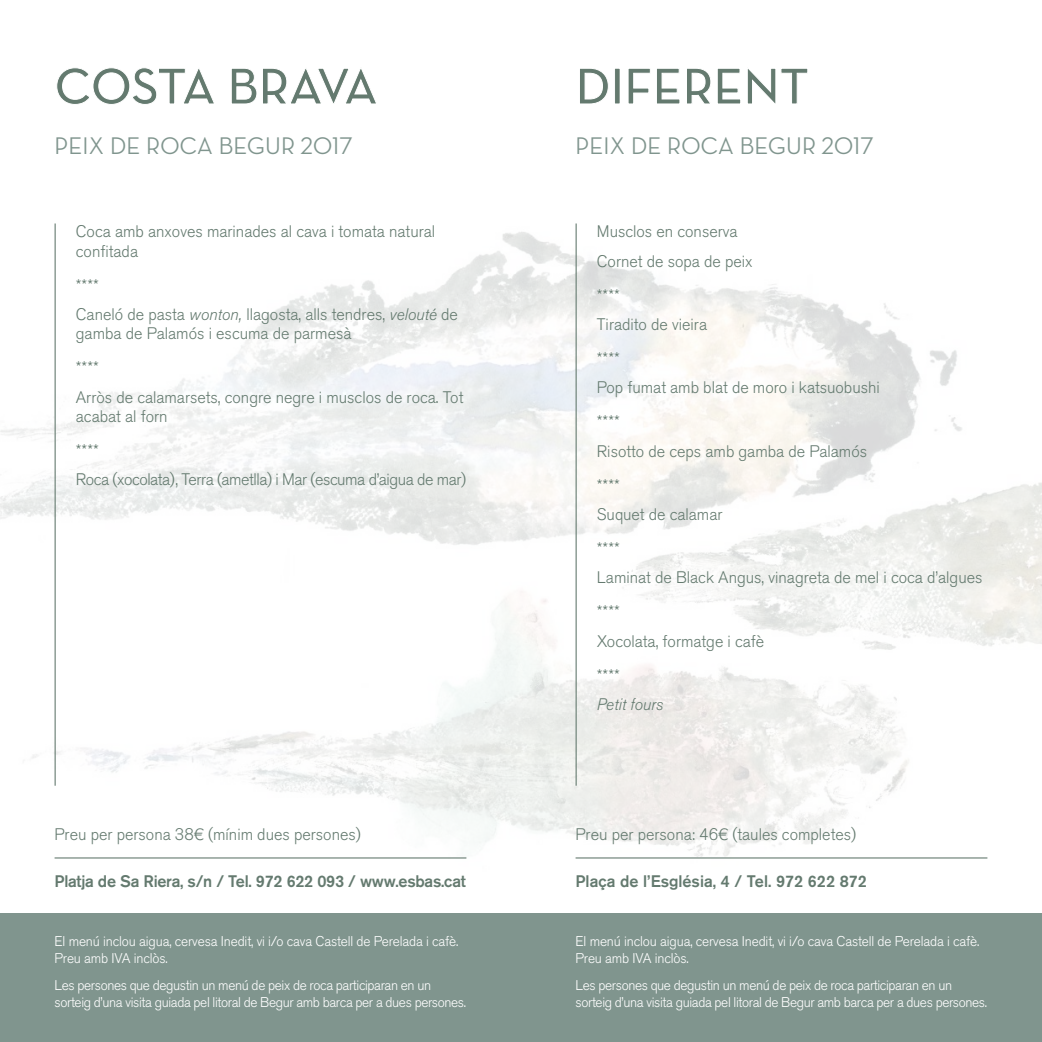
<style>
.page{position:relative;width:1042px;height:1042px;background:#fff}
.page>*{position:absolute;margin:0;border:0;box-sizing:border-box;transform-origin:0 0}
.t1{font:700 52.5px "Neutra Disp";letter-spacing:-.025em;color:#647a6f}
.t2{font:700 52.5px "Neutra Disp";color:#647a6f}
.t3{font:500 24.5px "Neutra Disp";letter-spacing:.01em;color:#80958e}
.t4{font:300 16.62px/29.2px "Akzidenz Grotesk BQ";color:#647a6f}
.t5{font:500 16.62px "Akzidenz Grotesk BQ";letter-spacing:-.015em;color:#647a6f}
.t6{font:300 16.62px/29.2px "Akzidenz Grotesk BQ";letter-spacing:-.025em;color:#647a6f}
.t7{font:italic 300 16.62px "Akzidenz Grotesk BQ";color:#647a6f}
.t8{font:300 14px/16.8px "Akzidenz Grotesk BQ";letter-spacing:-.025em;color:#fff}
.s1{font-style:italic}
</style>
<div class="page">
<img style="left:0;top:223px;width:1042px;height:636px">
<hr style="left:55px;top:857px;width:411px;height:1px;background:#647a6f">
<hr style="left:575px;top:857px;width:412px;height:1px;background:#647a6f">
<hr style="left:55px;top:223px;width:1px;height:563px;background:#647a6f">
<hr style="left:575px;top:223px;width:2px;height:563px;background:#647a6f">
<div style="left:0;top:913px;width:521px;height:129px;background:#80958e"></div>
<div style="left:521px;top:913px;width:521px;height:129px;background:#80958e"></div>
<h1 class="t1" style="left:55px;top:57px;width:325px">COSTA BRAVA</h1>
<h1 class="t2" style="left:575px;top:57px;width:235px">DIFERENT</h1>
<h2 class="t3" style="left:55px;top:132px;width:299px">PEIX DE ROCA BEGUR 2017</h2>
<h2 class="t3" style="left:575px;top:132px;width:299px">PEIX DE ROCA BEGUR 2017</h2>
<p class="t4" style="left:76px;top:222px;width:361px;line-height:19.2px">Coca amb anxoves marinades al cava i tomata natural confitada</p>
<p class="t4" style="left:76px;top:271px;width:383px">****<br>Caneló de pasta <span class="s1">wonton,</span> llagosta, alls tendres, <span class="s1">velouté</span> de</p>
<p class="t4" style="left:76px;top:317px;width:277px;line-height:34.1px">gamba de Palamós i escuma de parmesà ****</p>
<p class="t4" style="left:76px;top:387px;width:389px;line-height:19.2px">Arròs de calamarsets, congre negre i musclos de roca. Tot acabat al forn</p>
<p class="t6" style="left:76px;top:436px;width:392px">****<br>Roca (xocolata), Terra (ametlla) i Mar (escuma d’aigua de mar)</p>
<p class="t4" style="left:597px;top:217px;width:157px">Musclos en conserva<br>Cornet de sopa de peix</p>
<p class="t4" style="left:597px;top:281px;width:112px">****<br>Tiradito de vieira</p>
<p class="t4" style="left:597px;top:344px;width:284px">****<br>Pop fumat amb blat de moro i katsuobushi</p>
<p class="t4" style="left:597px;top:407px;width:272px">****<br>Risotto de ceps amb gamba de Palamós</p>
<p class="t4" style="left:597px;top:471px;width:127px">****<br>Suquet de calamar</p>
<p class="t4" style="left:597px;top:534px;width:387px">****<br>Laminat de Black Angus, vinagreta de mel i coca d’algues</p>
<p class="t4" style="left:597px;top:597px;width:169px">****<br>Xocolata, formatge i cafè</p>
<p class="t4" style="left:597px;top:660px;width:25px">****</p>
<p class="t7" style="left:597px;top:695px;width:68px">Petit fours</p>
<p class="t4" style="left:55px;top:820px;width:308px">Preu per persona 38€ (mínim dues persones)</p>
<p class="t4" style="left:575px;top:820px;width:282px">Preu per persona: 46€ (taules completes)</p>
<p class="t5" style="left:55px;top:871px;width:413px">Platja de Sa Riera, s/n / Tel. 972 622 093 / www.esbas.cat</p>
<p class="t5" style="left:575px;top:871px;width:293px">Plaça de l’Església, 4 / Tel. 972 622 872</p>
<p class="t8" style="left:55px;top:933px;width:405px">El menú inclou aigua, cervesa Inedit, vi i/o cava Castell de Perelada i cafè.<br>Preu amb IVA inclòs.</p>
<p class="t8" style="left:55px;top:977px;width:413px">Les persones que degustin un menú de peix de roca participaran en un sorteig d’una visita guiada pel litoral de Begur amb barca per a dues persones.</p>
<p class="t8" style="left:575px;top:933px;width:405px">El menú inclou aigua, cervesa Inedit, vi i/o cava Castell de Perelada i cafè.<br>Preu amb IVA inclòs.</p>
<p class="t8" style="left:575px;top:977px;width:413px">Les persones que degustin un menú de peix de roca participaran en un sorteig d’una visita guiada pel litoral de Begur amb barca per a dues persones.</p>
</div>
